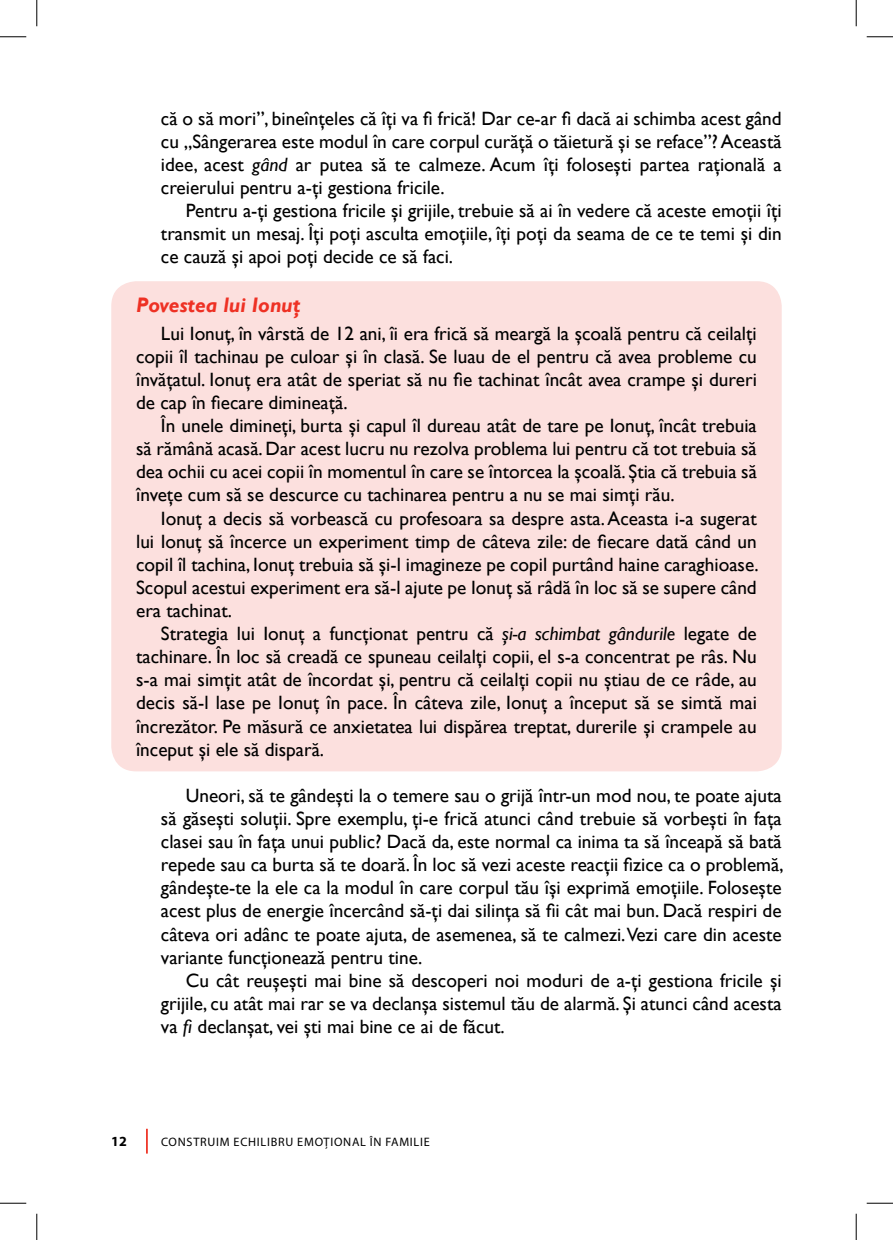
<style>
.page{position:relative;width:893px;height:1240px;background:#fff}
.page>*{position:absolute;margin:0;border:0;box-sizing:border-box;transform-origin:0 0}
.t1{font:italic 700 21px "Gill Sans";color:#ee3124}
.t2{font:19.25px/23.1px "Gill Sans";color:#000;text-align:justify}
.t3{font:700 14px "Myriad Pro";color:#000}
.t4{font:12.25px "Myriad Pro";letter-spacing:.06em;color:#000}
.s1{font-style:italic}
</style>
<div class="page">
<hr style="left:146px;top:1128px;width:2px;height:25px;background:#ee3124">
<div style="left:111px;top:281px;width:670px;height:490px;background:#fce0de;border-radius:25px"></div>
<svg style="left:0;top:36px;width:26px;height:1px"></svg>
<svg style="left:866px;top:36px;width:26px;height:1px"></svg>
<svg style="left:0;top:1202px;width:26px;height:1px"></svg>
<svg style="left:866px;top:1202px;width:26px;height:1px"></svg>
<svg style="left:36px;top:0;width:1px;height:26px"></svg>
<svg style="left:36px;top:1213px;width:1px;height:26px"></svg>
<svg style="left:855px;top:0;width:1px;height:26px"></svg>
<svg style="left:855px;top:1213px;width:1px;height:26px"></svg>
<p class="t2" style="left:161px;top:107px;width:622px">că o să mori”, bineînţeles că îţi va fi frică! Dar ce-ar fi dacă ai schimba acest gând cu „Sângerarea este modul în care corpul curăţă o tăietură şi se reface”? Această idee, acest <span class="s1">gând</span> ar putea să te calmeze. Acum îţi foloseşti partea raţională a creierului pentru a-ţi gestiona fricile.</p>
<p class="t2" style="left:161px;top:199px;width:622px;text-indent:25px">Pentru a-ţi gestiona fricile şi grijile, trebuie să ai în vedere că aceste emoţii îţi transmit un mesaj. Îţi poţi asculta emoţiile, îţi poţi da seama de ce te temi şi din ce cauză şi apoi poţi decide ce să faci.</p>
<p class="t1" style="left:136px;top:292px;width:166px">Povestea lui Ionuţ</p>
<p class="t2" style="left:136px;top:322px;width:622px;text-indent:25px">Lui Ionuţ, în vârstă de 12 ani, îi era frică să meargă la şcoală pentru că ceilalţi copii îl tachinau pe culoar şi în clasă. Se luau de el pentru că avea probleme cu învăţatul. Ionuţ era atât de speriat să nu fie tachinat încât avea crampe şi dureri de cap în fiecare dimineaţă.</p>
<p class="t2" style="left:136px;top:414px;width:622px;text-indent:25px">În unele dimineţi, burta şi capul îl dureau atât de tare pe Ionuţ, încât trebuia să rămână acasă. Dar acest lucru nu rezolva problema lui pentru că tot trebuia să dea ochii cu acei copii în momentul în care se întorcea la şcoală. Ştia că trebuia să înveţe cum să se descurce cu tachinarea pentru a nu se mai simţi rău.</p>
<p class="t2" style="left:136px;top:507px;width:624px;text-indent:25px">Ionuţ a decis să vorbească cu profesoara sa despre asta. Aceasta i-a sugerat lui Ionuţ să încerce un experiment timp de câteva zile: de fiecare dată când un copil îl tachina, Ionuţ trebuia să şi-l imagineze pe copil purtând haine caraghioase.<br>Scopul acestui experiment era să-l ajute pe Ionuţ să râdă în loc să se supere când era tachinat.</p>
<p class="t2" style="left:136px;top:622px;width:622px;text-indent:25px">Strategia lui Ionuţ a funcţionat pentru că <span class="s1">şi-a schimbat gândurile</span> legate de tachinare. În loc să creadă ce spuneau ceilalţi copii, el s-a concentrat pe râs. Nu s-a mai simţit atât de încordat şi, pentru că ceilalţi copii nu ştiau de ce râde, au decis să-l lase pe Ionuţ în pace. În câteva zile, Ionuţ a început să se simtă mai încrezător. Pe măsură ce anxietatea lui dispărea treptat, durerile şi crampele au început şi ele să dispară.</p>
<p class="t2" style="left:161px;top:784px;width:623px;text-indent:25px">Uneori, să te gândeşti la o temere sau o grijă într-un mod nou, te poate ajuta să găseşti soluţii. Spre exemplu, ţi-e frică atunci când trebuie să vorbeşti în faţa clasei sau în faţa unui public? Dacă da, este normal ca inima ta să înceapă să bată repede sau ca burta să te doară. În loc să vezi aceste reacţii fizice ca o problemă, gândeşte-te la ele ca la modul în care corpul tău îşi exprimă emoţiile. Foloseşte acest plus de energie încercând să-ţi dai silinţa să fii cât mai bun. Dacă respiri de câteva ori adânc te poate ajuta, de asemenea, să te calmezi. Vezi care din aceste variante funcţionează pentru tine.</p>
<p class="t2" style="left:161px;top:969px;width:622px;text-indent:25px">Cu cât reuşeşti mai bine să descoperi noi moduri de a-ţi gestiona fricile şi grijile, cu atât mai rar se va declanşa sistemul tău de alarmă. Şi atunci când acesta va <span class="s1">fi</span> declanşat, vei şti mai bine ce ai de făcut.</p>
<p class="t3" style="left:111px;top:1132px;width:17px">12</p>
<p class="t4" style="left:161px;top:1133px;width:270px">CONSTRUIM ECHILIBRU EMOŢIONAL ÎN FAMILIE</p>
</div>
